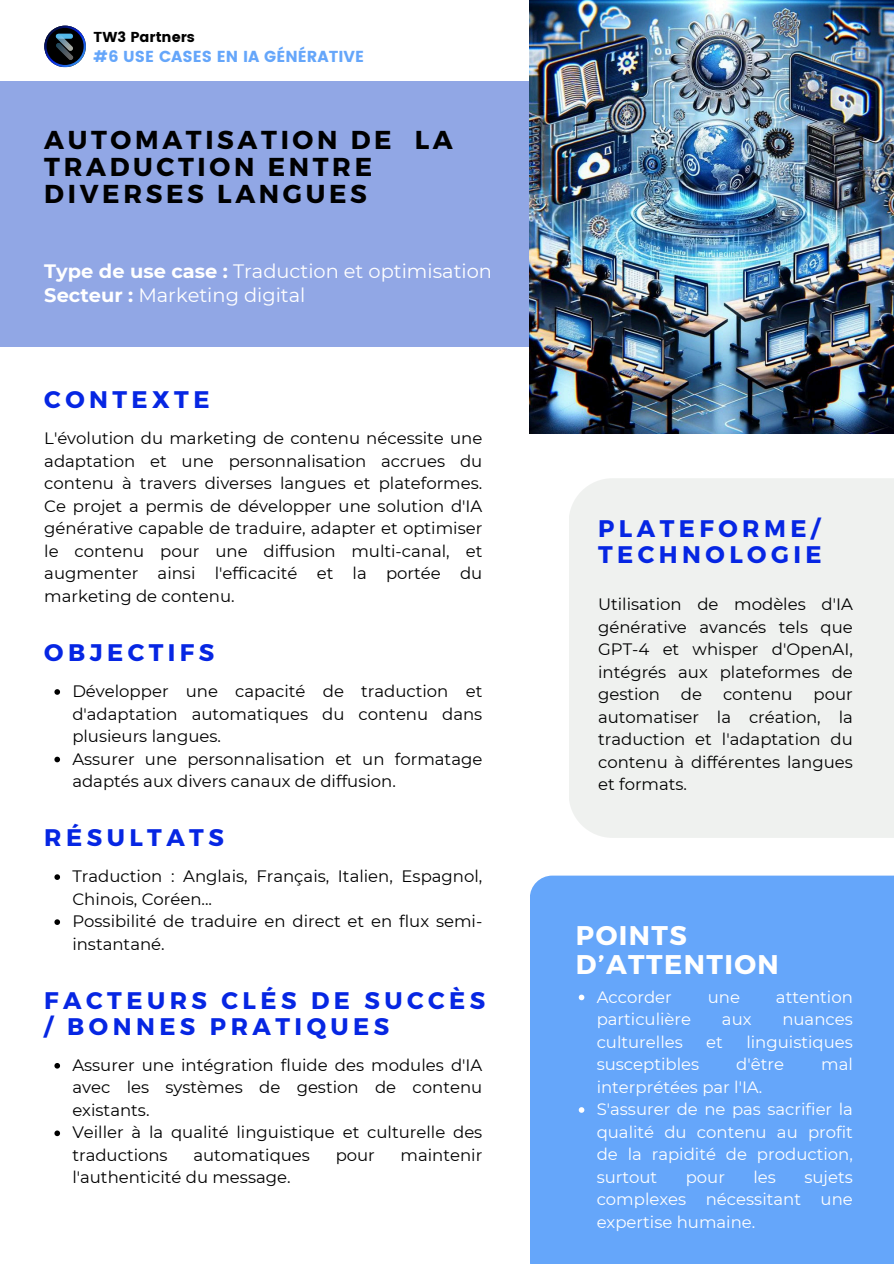
<style>
.page{position:relative;width:894px;height:1264px;background:#fff}
.page>*{position:absolute;margin:0;border:0;box-sizing:border-box;transform-origin:0 0}
.t1{font:700 27px/28.2px "Montserrat";letter-spacing:.055em;color:#fff}
.t2{font:700 25.95px/27px "Montserrat";letter-spacing:.14em;color:#000}
.t3{font:700 24px/25.8px "Montserrat";letter-spacing:.185em;color:#0626e3}
.t4{font:19.35px/23.7px "Montserrat";color:#fff}
.t5{font:16.5px/22.5px "Montserrat";color:#000;text-align:justify}
.t6{font:16.5px/22.5px "Montserrat";color:#fff}
.t7{font:15.9px "Poppins";color:#65a6fa}
.t8{font:14.4px "Poppins";color:#000}
.s1{font-weight:700}
</style>
<div class="page">
<div style="left:0;top:82px;width:614px;height:265px;background:#91a7e5"></div>
<img style="left:529px;top:0;width:364px;height:433px">
<div style="left:569px;top:478px;width:324px;height:360px;background:#eff1ef"></div>
<div style="left:530px;top:875px;width:363px;height:388px;background:#65a6fa"></div>
<svg style="left:54px;top:874px;width:6px;height:5px"></svg>
<svg style="left:54px;top:919px;width:6px;height:5px"></svg>
<svg style="left:54px;top:689px;width:6px;height:5px"></svg>
<svg style="left:54px;top:756px;width:6px;height:6px"></svg>
<svg style="left:578px;top:994px;width:6px;height:6px"></svg>
<svg style="left:578px;top:1107px;width:6px;height:5px"></svg>
<svg style="left:54px;top:1063px;width:6px;height:5px"></svg>
<svg style="left:54px;top:1130px;width:6px;height:6px"></svg>
<svg style="left:44px;top:26px;width:42px;height:41px"></svg>
<img style="left:52px;top:33px;width:26px;height:26px">
<p class="t8" style="left:94px;top:28px;width:103px">TW3 Partners</p>
<p class="t7" style="left:94px;top:47px;width:272px">#6 USE CASES EN IA GÉNÉRATIVE</p>
<h2 class="t2" style="left:44px;top:125px;width:410px">AUTOMATISATION DE LA<br>TRADUCTION ENTRE<br>DIVERSES LANGUES</h2>
<p class="t4" style="left:44px;top:259px;width:449px"><span class="s1">Type de use case :</span> Traduction et optimisation<br><span class="s1">Secteur :</span> Marketing digital</p>
<h3 class="t3" style="left:44px;top:386px;width:167px">CONTEXTE</h3>
<p class="t5" style="left:44px;top:427px;width:439px">L'évolution du marketing de contenu nécessite une adaptation et une personnalisation accrues du contenu à travers diverses langues et plateformes.<br>Ce projet a permis de développer une solution d'IA générative capable de traduire, adapter et optimiser le contenu pour une diffusion multi-canal, et augmenter ainsi l'efficacité et la portée du marketing de contenu.</p>
<h3 class="t3" style="left:44px;top:638px;width:171px">OBJECTIFS</h3>
<p class="t5" style="left:72px;top:680px;width:411px;text-align:left">Développer une capacité de traduction et d'adaptation automatiques du contenu dans plusieurs langues.<br>Assurer une personnalisation et un formatage adaptés aux divers canaux de diffusion.</p>
<h3 class="t3" style="left:44px;top:823px;width:181px">RÉSULTATS</h3>
<p class="t5" style="left:72px;top:865px;width:411px;text-align:left">Traduction : Anglais, Français, Italien, Espagnol, Chinois, Coréen...<br>Possibilité de traduire en direct et en flux semi&shy;instantané.</p>
<h3 class="t3" style="left:44px;top:986px;width:442px">FACTEURS CLÉS DE SUCCÈS / BONNES PRATIQUES</h3>
<p class="t5" style="left:72px;top:1053px;width:411px;text-align:left">Assurer une intégration fluide des modules d'IA avec les systèmes de gestion de contenu existants.<br>Veiller à la qualité linguistique et culturelle des traductions</p>
<p class="t5" style="left:193px;top:1143px;width:118px">automatiques</p>
<p class="t5" style="left:335px;top:1143px;width:41px">pour</p>
<p class="t5" style="left:400px;top:1143px;width:83px">maintenir</p>
<p class="t5" style="left:72px;top:1166px;width:220px">l'authenticité du message.</p>
<h3 class="t3" style="left:598px;top:514px;width:225px">PLATEFORME/<br>TECHNOLOGIE</h3>
<p class="t5" style="left:598px;top:593px;width:256px">Utilisation de modèles d'IA générative avancés tels que GPT-4 et whisper d'OpenAI, intégrés aux plateformes de gestion</p>
<p class="t5" style="left:680px;top:683px;width:23px">de</p>
<p class="t5" style="left:722px;top:683px;width:71px">contenu</p>
<p class="t5" style="left:598px;top:683px;width:256px;text-indent:215px">pour automatiser la création, la traduction et l'adaptation du contenu à différentes langues et formats.</p>
<h1 class="t1" style="left:575px;top:920px;width:204px">POINTS<br>D’ATTENTION</h1>
<p class="t6" style="left:596px;top:985px;width:77px">Accorder</p>
<p class="t6" style="left:707px;top:985px;width:34px">une</p>
<p class="t6" style="left:775px;top:985px;width:78px">attention</p>
<p class="t6" style="left:596px;top:1007px;width:96px">particulière</p>
<p class="t6" style="left:721px;top:1007px;width:31px">aux</p>
<p class="t6" style="left:782px;top:1007px;width:72px">nuances</p>
<p class="t6" style="left:596px;top:1030px;width:88px">culturelles</p>
<p class="t6" style="left:706px;top:1030px;width:18px">et</p>
<p class="t6" style="left:746px;top:1030px;width:108px">linguistiques</p>
<p class="t6" style="left:596px;top:1052px;width:104px">susceptibles</p>
<p class="t6" style="left:736px;top:1052px;width:49px">d'être</p>
<p class="t6" style="left:821px;top:1052px;width:33px">mal</p>
<p class="t6" style="left:596px;top:1075px;width:258px">interprétées par l'IA.<br>S'assurer de ne pas sacrifier la qualité du contenu au profit de la rapidité de production, surtout</p>
<p class="t6" style="left:596px;top:1165px;width:258px;text-align:justify;text-indent:208px">sujets complexes nécessitant une expertise humaine.</p>
<p class="t6" style="left:685px;top:1165px;width:41px">pour</p>
<p class="t6" style="left:753px;top:1165px;width:24px">les</p>
</div>
